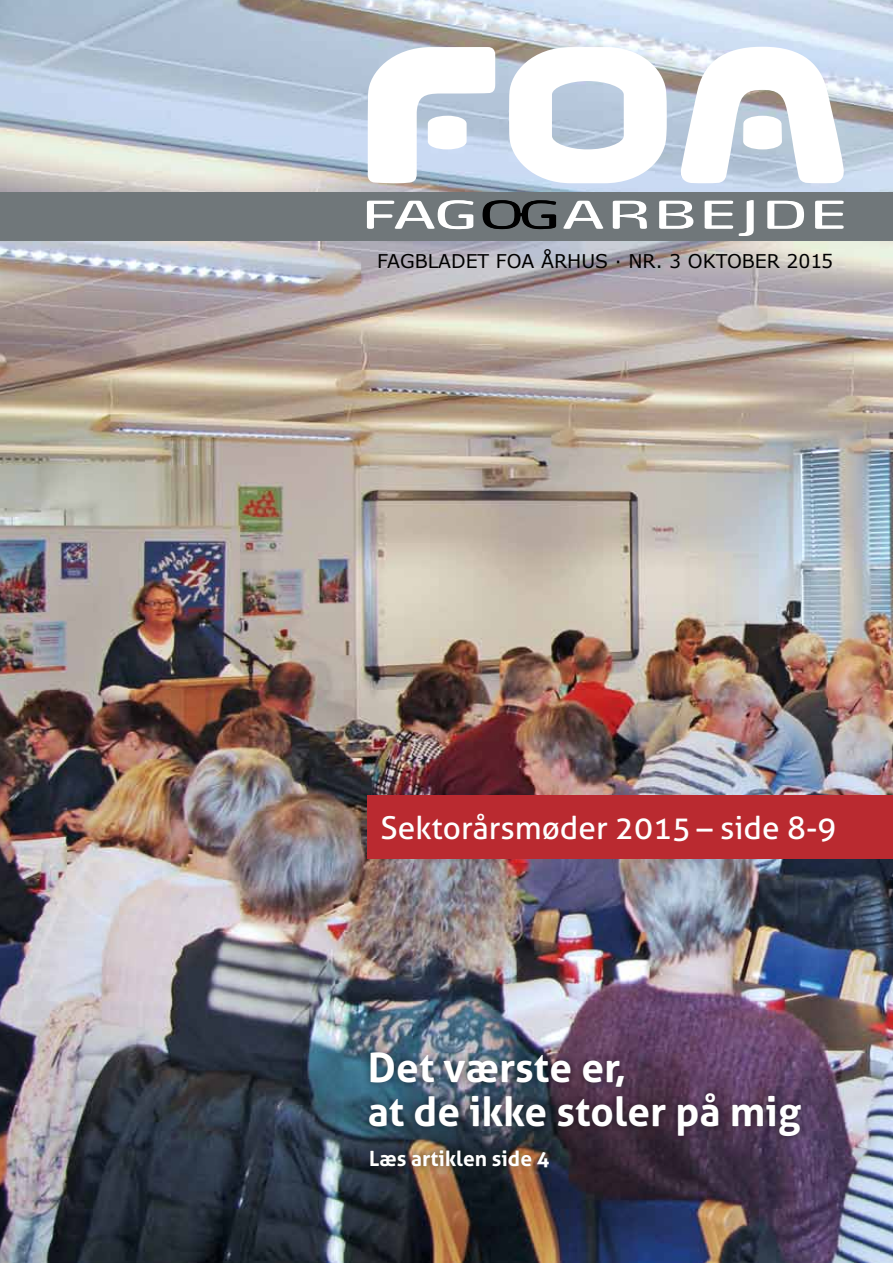
<style>
.page{position:relative;width:893px;height:1263px;background:#fff}
.page>*{position:absolute;margin:0;border:0;box-sizing:border-box;transform-origin:0 0}
.t1{font:700 40.5px/43.5px "Aller";color:#fff}
.t2{font:31.65px "Aller";color:#fff}
.t3{font:700 21px "Aller";color:#fff}
.t4{font:18.9px "Verdana";color:#000}
</style>
<div class="page">
<img style="left:0;top:0;width:893px;height:1263px">
<div style="left:0;top:192px;width:893px;height:49px;background:#70777a"></div>
<div style="left:368px;top:795px;width:525px;height:64px;background:#ba2a30"></div>
<div style="left:363px;top:1142px;width:194px;height:33px;background:#000;opacity:.5"></div>
<div style="left:361px;top:1044px;width:448px;height:100px;background:#000;opacity:.5"></div>
<svg style="left:368px;top:47px;width:127px;height:136px"></svg>
<svg style="left:679px;top:47px;width:166px;height:137px"></svg>
<svg style="left:509px;top:47px;width:158px;height:136px"></svg>
<svg style="left:815px;top:201px;width:29px;height:28px"></svg>
<svg style="left:739px;top:200px;width:15px;height:36px"></svg>
<svg style="left:705px;top:201px;width:28px;height:28px"></svg>
<svg style="left:767px;top:201px;width:37px;height:28px"></svg>
<svg style="left:659px;top:201px;width:34px;height:28px"></svg>
<svg style="left:613px;top:201px;width:34px;height:28px"></svg>
<svg style="left:563px;top:201px;width:40px;height:28px"></svg>
<svg style="left:483px;top:200px;width:73px;height:29px"></svg>
<svg style="left:367px;top:200px;width:106px;height:29px"></svg>
<p class="t4" style="left:377px;top:248px;width:457px">FAGBLADET FOA ÅRHUS · NR. 3 OKTOBER 2015</p>
<h2 class="t2" style="left:381px;top:808px;width:457px">Sektorårsmøder 2015 – side 8-9</h2>
<h1 class="t1" style="left:368px;top:1046px;width:435px">Det værste er,<br>at de ikke stoler på mig</h1>
<p class="t3" style="left:369px;top:1145px;width:182px">Læs artiklen side 4</p>
</div>
